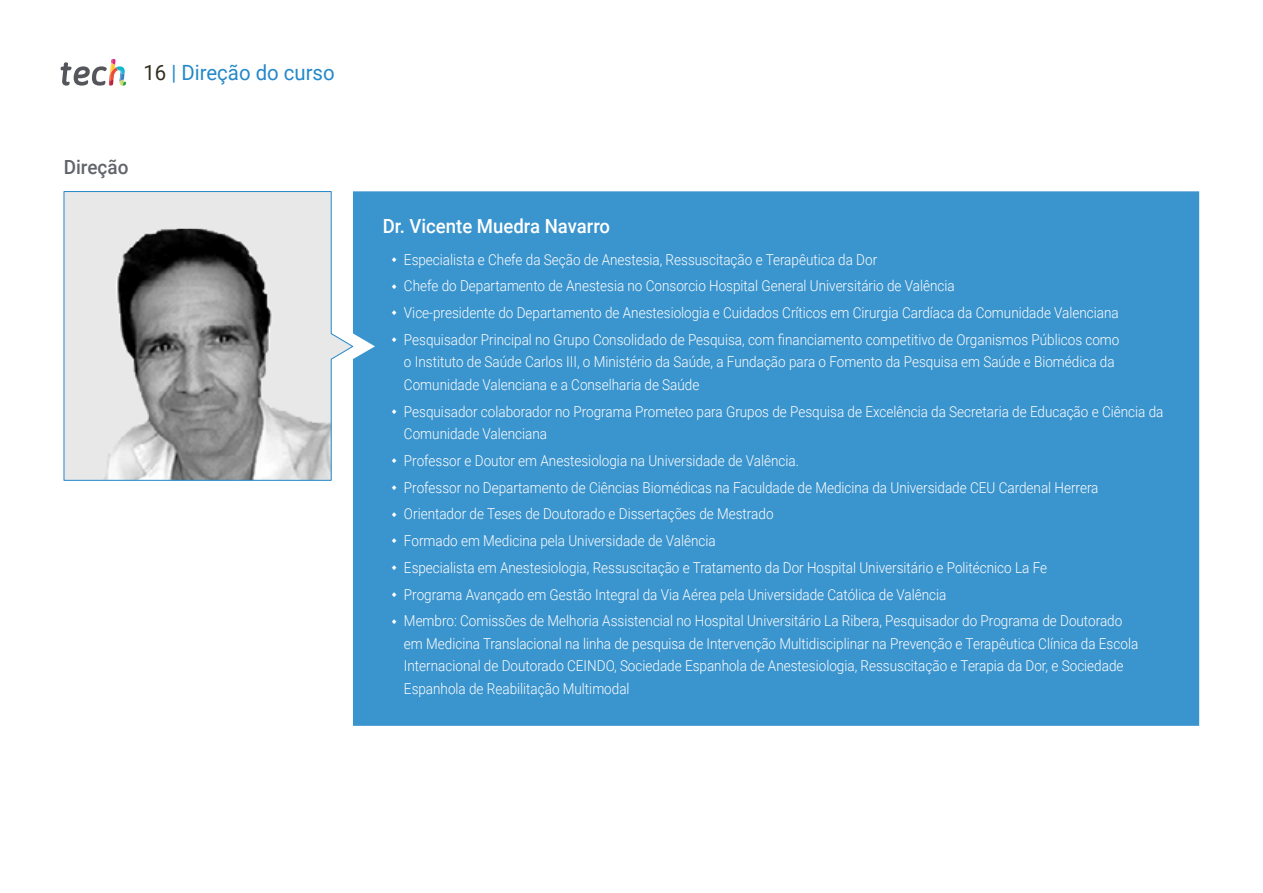
<style>
.page{position:relative;width:1263px;height:893px;background:#fff}
.page>*{position:absolute;margin:0;border:0;box-sizing:border-box;transform-origin:0 0}
.t1{font:21px "Roboto";color:#2488c9}
.t2{font:500 19.5px "Roboto";color:#fff;scale:.95 1}
.t3{font:500 19.5px "Roboto";color:#61646a}
.t4{font:300 15px/26.7px "Roboto";color:#fff;scale:.9 1}
.s1{color:#312e20}
</style>
<div class="page">
<div style="left:353px;top:191px;width:846px;height:535px;background:#3a94ce"></div>
<svg style="left:64px;top:191px;width:289px;height:290px;background:#babbbc"></svg>
<svg style="left:61px;top:59px;width:65px;height:27px"></svg>
<svg style="left:392px;top:257px;width:5px;height:5px"></svg>
<svg style="left:392px;top:284px;width:5px;height:5px"></svg>
<svg style="left:392px;top:310px;width:5px;height:5px"></svg>
<svg style="left:392px;top:337px;width:5px;height:5px"></svg>
<svg style="left:392px;top:409px;width:5px;height:5px"></svg>
<svg style="left:392px;top:458px;width:5px;height:5px"></svg>
<svg style="left:392px;top:485px;width:5px;height:5px"></svg>
<svg style="left:392px;top:512px;width:5px;height:5px"></svg>
<svg style="left:392px;top:538px;width:5px;height:5px"></svg>
<svg style="left:392px;top:565px;width:5px;height:5px"></svg>
<svg style="left:392px;top:592px;width:5px;height:5px"></svg>
<svg style="left:392px;top:619px;width:5px;height:5px"></svg>
<h1 class="t1" style="left:144px;top:57px;width:193px"><span class="s1">16</span> | Direção do curso</h1>
<h2 class="t3" style="left:64px;top:154px;width:66px">Direção</h2>
<h2 class="t2" style="left:383px;top:212px;width:241px">Dr. Vicente Muedra Navarro</h2>
<p class="t4" style="left:404px;top:245px;width:796px">Especialista e Chefe da Seção de Anestesia, Ressuscitação e Terapêutica da Dor<br>Chefe do Departamento de Anestesia no Consorcio Hospital General Universitário de Valência<br>Vice-presidente do Departamento de Anestesiologia e Cuidados Críticos em Cirurgia Cardíaca da Comunidade Valenciana Pesquisador Principal no Grupo Consolidado de Pesquisa, com financiamento competitivo de Organismos Públicos como</p>
<p class="t4" style="left:404px;top:350px;width:791px;line-height:22.5px">o Instituto de Saúde Carlos III, o Ministério da Saúde, a Fundação para o Fomento da Pesquisa em Saúde e Biomédica da<br>Comunidade Valenciana e a Conselharia de Saúde</p>
<p class="t4" style="left:404px;top:399px;width:845px;line-height:22.5px">Pesquisador colaborador no Programa Prometeo para Grupos de Pesquisa de Excelência da Secretaria de Educação e Ciência da<br>Comunidade Valenciana</p>
<p class="t4" style="left:404px;top:447px;width:800px">Professor e Doutor em Anestesiologia na Universidade de Valência.<br>Professor no Departamento de Ciências Biomédicas na Faculdade de Medicina da Universidade CEU Cardenal Herrera Orientador de Teses de Doutorado e Dissertações de Mestrado<br>Formado em Medicina pela Universidade de Valência<br>Especialista em Anestesiologia, Ressuscitação e Tratamento da Dor Hospital Universitário e Politécnico La Fe<br>Programa Avançado em Gestão Integral da Via Aérea pela Universidade Católica de Valência<br>Membro: Comissões de Melhoria Assistencial no Hospital Universitário La Ribera, Pesquisador do Programa de Doutorado</p>
<p class="t4" style="left:404px;top:632px;width:817px;line-height:22.5px">em Medicina Translacional na linha de pesquisa de Intervenção Multidisciplinar na Prevenção e Terapêutica Clínica da Escola<br>Internacional de Doutorado CEINDO, Sociedade Espanhola de Anestesiologia, Ressuscitação e Terapia da Dor, e Sociedade<br>Espanhola de Reabilitação Multimodal</p>
</div>
